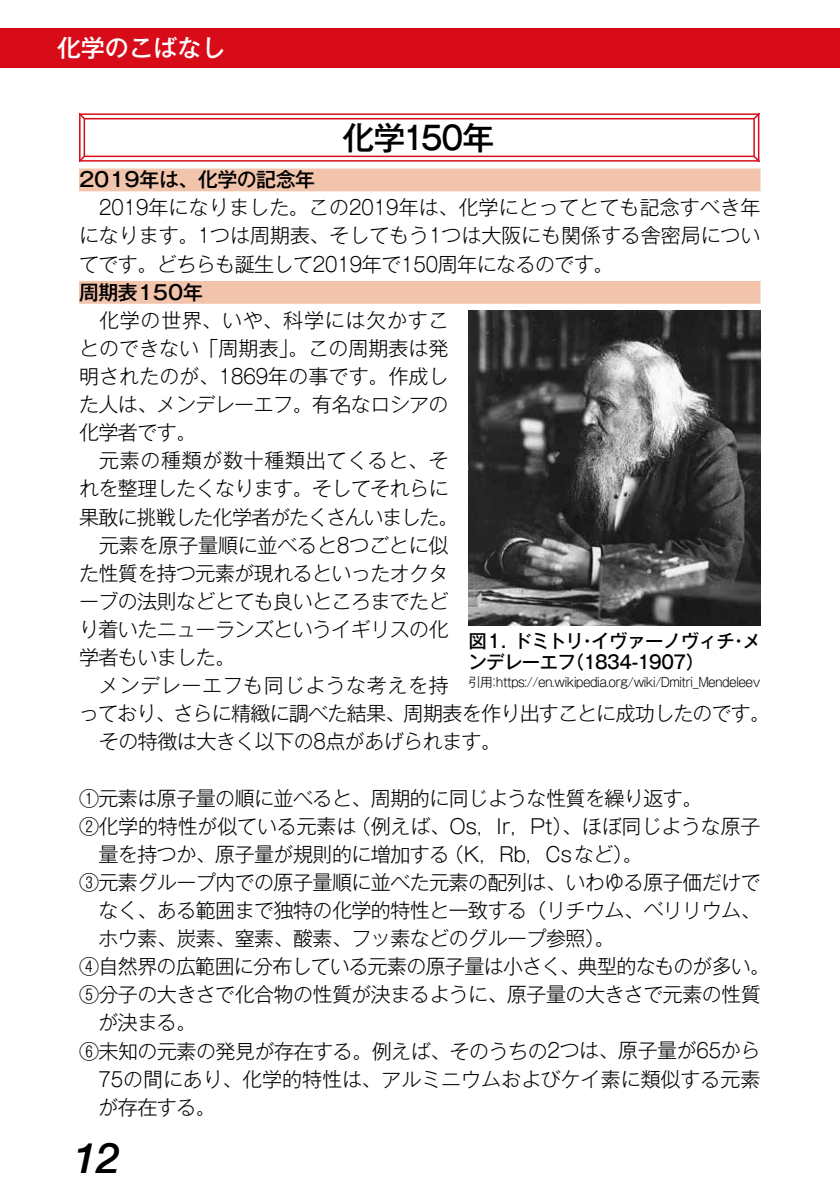
<style>
.page{position:relative;width:840px;height:1191px;background:#fff}
.page>*{position:absolute;margin:0;border:0;box-sizing:border-box;transform-origin:0 0}
.t1{font:italic 500 42px "Helvetica Neue";color:#000}
.t2{font:500 32px "Gothic MB101 Pro";letter-spacing:-.04em;color:#000}
.t3{font:500 24px "Gothic MB101 Pro";color:#fff}
.t4{font:300 20px/28px "Gothic MB101 Pro";letter-spacing:-.03em;color:#000;text-align:justify}
.t5{font:300 20px/28px "Gothic MB101 Pro";letter-spacing:-.03em;color:#000;text-align:justify;scale:.9 1}
.t6{font:300 20px "Gothic MB101 Pro";letter-spacing:-.01em;color:#000}
.t7{font:300 20px "Gothic MB101 Pro";letter-spacing:-.005em;color:#000;scale:.9 1}
.t8{font:500 20px "Gothic MB101 Pro";letter-spacing:-.02em;color:#000}
.t9{font:300 20px "Gothic MB101 Pro";letter-spacing:-.06em;color:#000}
.t10{font:300 20px "Gothic MB101 Pro";letter-spacing:.035em;color:#000}
.t11{font:300 20px "Gothic MB101 Pro";letter-spacing:.03em;color:#000}
.t12{font:500 18.4px/21.2px "Gothic MB101 Pro";letter-spacing:-.03em;color:#000}
.t13{font:300 12.8px "Gothic MB101 Pro";letter-spacing:-.055em;color:#000}
</style>
<div class="page">
<div style="left:79px;top:168px;width:681px;height:23px;background:#f3c4ac"></div>
<div style="left:79px;top:281px;width:681px;height:23px;background:#f3c4ac"></div>
<div style="left:0;top:28px;width:839px;height:40px;background:#d80c18"></div>
<svg style="left:79px;top:113px;width:680px;height:49px"></svg>
<img style="left:468px;top:310px;width:292px;height:315px">
<p class="t3" style="left:57px;top:28px;width:170px">化学のこばなし</p>
<h2 class="t2" style="left:342px;top:111px;width:154px">化学150年</h2>
<p class="t8" style="left:79px;top:163px;width:237px">2019年は、化学の記念年</p>
<p class="t5" style="left:79px;top:191px;width:758px;text-indent:20px">2019年になりました。この2019年は、化学にとってとても記念すべき年になります。1つは周期表、そしてもう1つは大阪にも関係する舎密局についてです。どちらも誕生して2019年で150周年になるのです。</p>
<p class="t8" style="left:79px;top:275px;width:125px">周期表150年</p>
<p class="t4" style="left:79px;top:303px;width:371px;text-indent:20px">化学の世界、いや、科学には欠かすことのできない「周期表」。この周期表は発明されたのが、1869年の事です。作成した人は、メンデレーエフ。有名なロシアの化学者です。</p>
<p class="t10" style="left:99px;top:444px;width:351px">元素の種類が数十種類出てくると、そ</p>
<p class="t4" style="left:79px;top:472px;width:371px">れを整理したくなります。そしてそれらに</p>
<p class="t9" style="left:79px;top:500px;width:381px">果敢に挑戦した化学者がたくさんいました。</p>
<p class="t6" style="left:99px;top:528px;width:351px">元素を原子量順に並べると8つごとに似</p>
<p class="t4" style="left:79px;top:556px;width:371px">た性質を持つ元素が現れるといったオクタ</p>
<p class="t4" style="left:79px;top:584px;width:371px">ーブの法則などとても良いところまでたど</p>
<p class="t4" style="left:79px;top:612px;width:371px">り着いたニューランズというイギリスの化</p>
<p class="t4" style="left:79px;top:640px;width:158px">学者もいました。</p>
<p class="t11" style="left:99px;top:669px;width:351px">メンデレーエフも同じような考えを持</p>
<p class="t4" style="left:79px;top:697px;width:692px">っており、さらに精緻に調べた結果、周期表を作り出すことに成功したのです。</p>
<p class="t4" style="left:99px;top:725px;width:403px">その特徴は大きく以下の8点があげられます。</p>
<p class="t4" style="left:79px;top:781px;width:624px">①元素は原子量の順に並べると、周期的に同じような性質を繰り返す。</p>
<p class="t6" style="left:79px;top:809px;width:682px">②化学的特性が似ている元素は（例えば、Os，Ir，Pt）、ほぼ同じような原子</p>
<p class="t4" style="left:98px;top:837px;width:545px">量を持つか、原子量が規則的に増加する（K，Rb，Csなど）。</p>
<p class="t4" style="left:79px;top:865px;width:682px">③元素グループ内での原子量順に並べた元素の配列は、いわゆる原子価だけで</p>
<p class="t4" style="left:98px;top:893px;width:663px">なく、ある範囲まで独特の化学的特性と一致する（リチウム、ベリリウム、</p>
<p class="t4" style="left:98px;top:921px;width:517px">ホウ素、炭素、窒素、酸素、フッ素などのグループ参照）。</p>
<p class="t4" style="left:79px;top:949px;width:692px">④自然界の広範囲に分布している元素の原子量は小さく、典型的なものが多い。</p>
<p class="t4" style="left:79px;top:978px;width:682px">⑤分子の大きさで化合物の性質が決まるように、原子量の大きさで元素の性質</p>
<p class="t4" style="left:98px;top:1006px;width:99px">が決まる。</p>
<p class="t4" style="left:79px;top:1034px;width:682px">⑥未知の元素の発見が存在する。例えば、そのうちの2つは、原子量が65から</p>
<p class="t7" style="left:98px;top:1062px;width:736px">75の間にあり、化学的特性は、アルミニウムおよびケイ素に類似する元素</p>
<p class="t4" style="left:98px;top:1090px;width:119px">が存在する。</p>
<p class="t12" style="left:468px;top:627px;width:294px">図１. ドミトリ・イヴァーノヴィチ・メンデレーエフ（1834-1907）</p>
<p class="t13" style="left:468px;top:671px;width:293px">引用：https://en.wikipedia.org/wiki/Dmitri_Mendeleev</p>
<h1 class="t1" style="left:73px;top:1121px;width:48px">12</h1>
</div>
